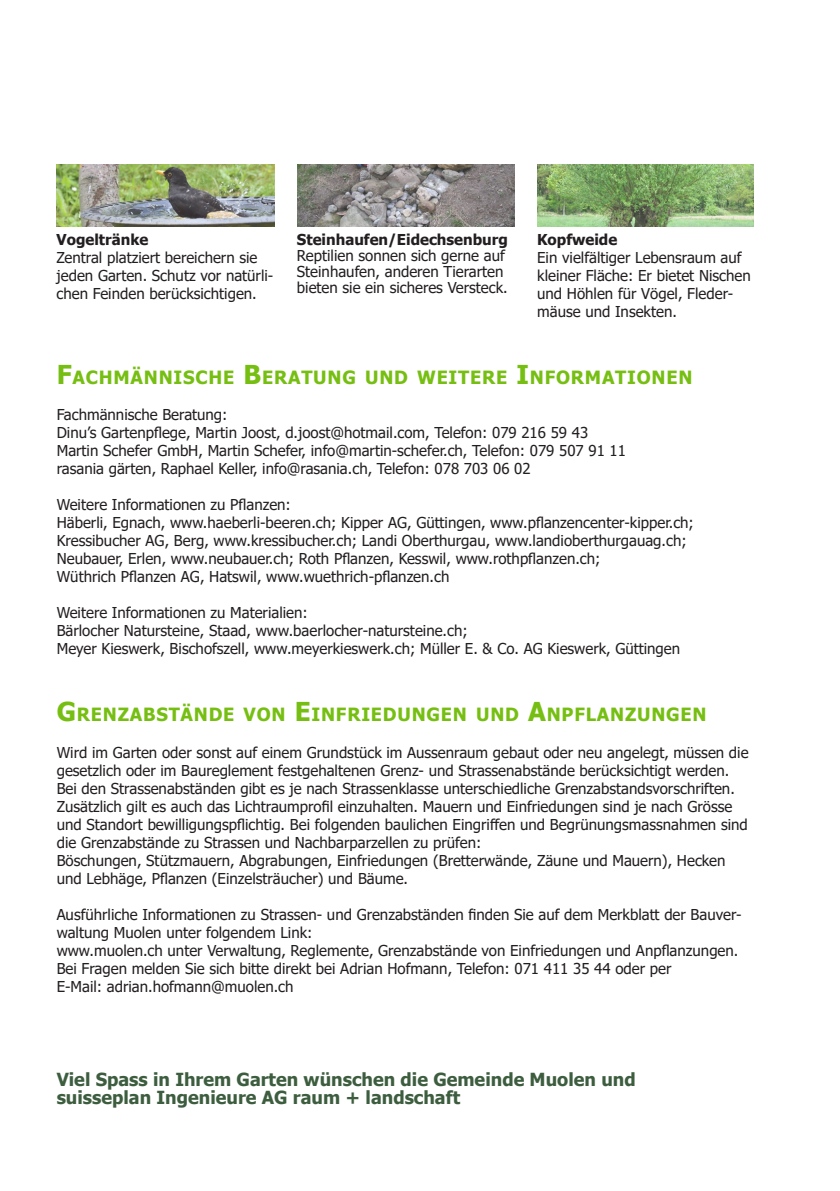
<style>
.page{position:relative;width:840px;height:1191px;background:#fff}
.page>*{position:absolute;margin:0;border:0;box-sizing:border-box;transform-origin:0 0}
.Überschrift_2{font:700 18.2px "Tahoma";letter-spacing:.045em;color:#76bf12}
.Lauftext{font:700 18px/18px "Tahoma";color:#3d5d3f}
.Lauftext-2{font:15px/18px "Tahoma";color:#231f20}
.t1{font:700 15px "Tahoma";color:#231f20}
.s1{font-size:26px}
</style>
<div class="page">
<img style="left:537px;top:164px;width:216px;height:63px">
<img style="left:57px;top:164px;width:217px;height:63px">
<img style="left:297px;top:164px;width:217px;height:63px">
<p class="t1" style="left:57px;top:229px;width:93px">Vogeltränke</p>
<p class="Lauftext-2" style="left:57px;top:249px;width:218px">Zentral platziert bereichern sie jeden Garten. Schutz vor natürli&shy;chen Feinden berücksichtigen.</p>
<p class="t1" style="left:297px;top:229px;width:212px">Steinhaufen/Eidechsenburg</p>
<p class="Lauftext-2" style="left:297px;top:248px;width:212px;line-height:16px">Reptilien sonnen sich gerne auf<br>Steinhaufen, anderen Tierarten bieten sie ein sicheres Versteck.</p>
<p class="t1" style="left:537px;top:229px;width:81px">Kopfweide</p>
<p class="Lauftext-2" style="left:537px;top:249px;width:215px">Ein vielfältiger Lebensraum auf kleiner Fläche: Er bietet Nischen und Höhlen für Vögel, Fleder&shy;mäuse und Insekten.</p>
<p class="Überschrift_2" style="left:57px;top:364px;width:636px"><span class="s1">F</span>ACHMÄNNISCHE <span class="s1">B</span>ERATUNG UND WEITERE <span class="s1">I</span>NFORMATIONEN</p>
<p class="Lauftext-2" style="left:57px;top:406px;width:172px">Fachmännische Beratung:</p>
<p class="Lauftext-2" style="left:57px;top:424px;width:532px">Dinu’s Gartenpflege, Martin Joost, d.joost@hotmail.com, Telefon: 079 216 59 43</p>
<p class="Lauftext-2" style="left:57px;top:442px;width:570px">Martin Schefer GmbH, Martin Schefer, info@martin-schefer.ch, Telefon: 079 507 91 11</p>
<p class="Lauftext-2" style="left:57px;top:460px;width:475px">rasania gärten, Raphael Keller, info@rasania.ch, Telefon: 078 703 06 02</p>
<p class="Lauftext-2" style="left:57px;top:496px;width:235px">Weitere Informationen zu Pflanzen:</p>
<p class="Lauftext-2" style="left:57px;top:514px;width:638px">Häberli, Egnach, www.haeberli-beeren.ch; Kipper AG, Güttingen, www.pflanzencenter-kipper.ch; Kressibucher AG, Berg, www.kressibucher.ch; Landi Oberthurgau, www.landioberthurgauag.ch; Neubauer, Erlen, www.neubauer.ch; Roth Pflanzen, Kesswil, www.rothpflanzen.ch;<br>Wüthrich Pflanzen AG, Hatswil, www.wuethrich-pflanzen.ch</p>
<p class="Lauftext-2" style="left:57px;top:604px;width:252px">Weitere Informationen zu Materialien:</p>
<p class="Lauftext-2" style="left:57px;top:622px;width:624px">Bärlocher Natursteine, Staad, www.baerlocher-natursteine.ch;<br>Meyer Kieswerk, Bischofszell, www.meyerkieswerk.ch; Müller E. &amp; Co. AG Kieswerk, Güttingen</p>
<p class="Überschrift_2" style="left:57px;top:701px;width:651px"><span class="s1">G</span>RENZABSTÄNDE VON <span class="s1">E</span>INFRIEDUNGEN UND <span class="s1">A</span>NPFLANZUNGEN</p>
<p class="Lauftext-2" style="left:57px;top:744px;width:693px">Wird im Garten oder sonst auf einem Grundstück im Aussenraum gebaut oder neu angelegt, müssen die</p>
<p class="Lauftext-2" style="left:57px;top:762px;width:674px">gesetzlich oder im Baureglement festgehaltenen Grenz- und Strassenabstände berücksichtigt werden.</p>
<p class="Lauftext-2" style="left:57px;top:780px;width:692px">Bei den Strassenabständen gibt es je nach Strassenklasse unterschiedliche Grenzabstandsvorschriften.<br>Zusätzlich gilt es auch das Lichtraumprofil einzuhalten. Mauern und Einfriedungen sind je nach Grösse und Standort bewilligungspflichtig. Bei folgenden baulichen Eingriffen und Begrünungsmassnahmen sind die Grenzabstände zu Strassen und Nachbarparzellen zu prüfen:</p>
<p class="Lauftext-2" style="left:57px;top:852px;width:670px">Böschungen, Stützmauern, Abgrabungen, Einfriedungen (Bretterwände, Zäune und Mauern), Hecken und Lebhäge, Pflanzen (Einzelsträucher) und Bäume.</p>
<p class="Lauftext-2" style="left:57px;top:906px;width:686px">Ausführliche Informationen zu Strassen- und Grenzabständen finden Sie auf dem Merkblatt der Bauver&shy;waltung Muolen unter folgendem Link:</p>
<p class="Lauftext-2" style="left:57px;top:942px;width:683px">www.muolen.ch unter Verwaltung, Reglemente, Grenzabstände von Einfriedungen und Anpflanzungen.</p>
<p class="Lauftext-2" style="left:57px;top:960px;width:616px">Bei Fragen melden Sie sich bitte direkt bei Adrian Hofmann, Telefon: 071 411 35 44 oder per</p>
<p class="Lauftext-2" style="left:57px;top:978px;width:238px">E-Mail: adrian.hofmann@muolen.ch</p>
<p class="Lauftext" style="left:57px;top:1070px;width:580px">Viel Spass in Ihrem Garten wünschen die Gemeinde Muolen und suisseplan Ingenieure AG raum + landschaft</p>
</div>
